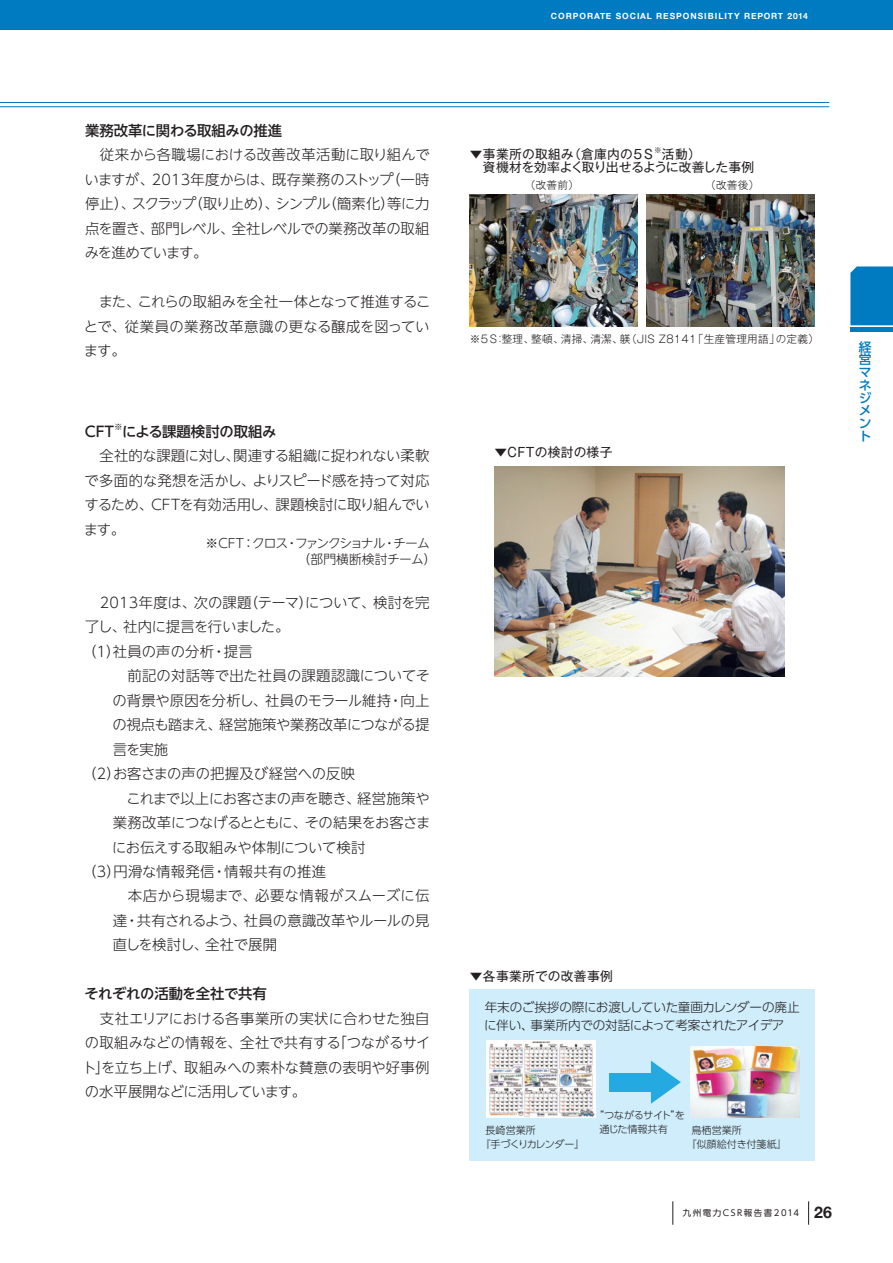
<style>
.page{position:relative;width:893px;height:1263px;background:#fff}
.page>*{position:absolute;margin:0;border:0;box-sizing:border-box;transform-origin:0 0}
.t1{font:300 14.4px/24.5px "UD Shin Go NT Pro";letter-spacing:-.01em;color:#231f20}
.t2{font:300 14.4px "UD Shin Go NT Pro";letter-spacing:-.03em;color:#231f20}
.t3{font:300 14.4px "UD Shin Go NT Pro";letter-spacing:-.04em;color:#231f20}
.t4{font:300 14.4px "UD Shin Go NT Pro";letter-spacing:.01em;color:#231f20}
.t5{font:300 14.4px "UD Shin Go NT Pro";letter-spacing:.015em;color:#231f20}
.t6{font:300 14.4px "UD Shin Go NT Pro";letter-spacing:.02em;color:#231f20}
.t7{font:300 14.4px "UD Shin Go NT Pro";letter-spacing:-.045em;color:#231f20}
.t8{font:500 14.4px "UD Shin Go NT Pro";letter-spacing:-.01em;color:#231f20}
.t9{font:12.75px "Gothic MB101 Pro";letter-spacing:.015em;color:#231f20}
.t10{font:300 12.75px/15.9px "UD Shin Go NT Pro";letter-spacing:-.07em;color:#231f20}
.t11{font:12.75px "Gothic MB101 Pro";letter-spacing:-.03em;color:#231f20}
.t12{font:500 12.75px/12.8px "UD Shin Go Pro";color:#007ac0;text-align:justify}
.t13{font:300 12.6px/18.1px "UD Shin Go Pro";letter-spacing:-.03em;color:#231f20}
.t14{font:300 10.65px "Gothic MB101 Pro";letter-spacing:.025em;color:#231f20}
.t15{font:300 10.05px/14.1px "UD Shin Go Pro";letter-spacing:-.01em;color:#231f20}
.t16{font:700 8.55px "Helvetica Neue";letter-spacing:.12em;color:#fff}
.t17{font:8.55px "UD Shin Go Pro";letter-spacing:.18em;color:#231f20}
.t18{font:500 8.55px "UD Shin Go NT Pro";color:#231f20}
.t19{font:7.65px "Gothic MB101 Pro";color:#231f20}
.s1{font-weight:500}
.s2{font-family:"Helvetica Neue";font-weight:700;font-size:15.9px}
</style>
<div class="page">
<svg style="left:673px;top:1201px;width:1px;height:24px"></svg>
<svg style="left:808px;top:1201px;width:1px;height:24px"></svg>
<div style="left:0;top:0;width:893px;height:30px;background:#007ac0"></div>
<hr style="left:0;top:102px;width:829px;height:1px;background:#007ac0">
<hr style="left:0;top:106px;width:829px;height:1px;background:#007ac0">
<div style="left:850px;top:266px;width:43px;height:59px;background:#007ac0"></div>
<div style="left:850px;top:327px;width:43px;height:5px;background:#007ac0"></div>
<img style="left:494px;top:467px;width:290px;height:209px">
<div style="left:470px;top:989px;width:344px;height:172px;background:#cfedfb"></div>
<div style="left:609px;top:1073px;width:50px;height:18px;background:#24aae1"></div>
<svg style="left:651px;top:1060px;width:30px;height:44px"></svg>
<img style="left:487px;top:1041px;width:108px;height:77px">
<img style="left:690px;top:1047px;width:110px;height:70px">
<img style="left:470px;top:195px;width:168px;height:131px">
<img style="left:646px;top:195px;width:168px;height:131px">
<p class="t16" style="left:551px;top:11px;width:259px">CORPORATE SOCIAL RESPONSIBILITY REPORT 2014</p>
<p class="t1" style="left:85px;top:118px;width:347px"><span class="s1">業務改革に関わる取組みの推進<br></span>　従来から各職場における改善改革活動に取り組んでいますが、2013年度からは、既存業務のストップ（一時停止）、スクラップ（取り止め）、シンプル（簡素化）等に力点を置き、部門レベル、全社レベルでの業務改革の取組みを進めています。</p>
<p class="t1" style="left:84px;top:289px;width:348px;text-align:justify">　また、これらの取組みを全社一体となって推進することで、従業員の業務改革意識の更なる醸成を図っています。</p>
<p class="t18" style="left:114px;top:420px;width:10px">※</p>
<p class="t1" style="left:84px;top:443px;width:347px;text-align:justify">　全社的な課題に対し、関連する組織に捉われない柔軟で多面的な発想を活かし、よりスピード感を持って対応するため、ＣＦＴを有効活用し、課題検討に取り組んでいます。</p>
<p class="t10" style="left:298px;top:534px;width:140px;text-indent:-92px">※ＣＦＴ：クロス・ファンクショナル・チーム（部門横断検討チーム）</p>
<p class="t1" style="left:85px;top:590px;width:346px">　2013年度は、次の課題（テーマ）について、検討を完</p>
<p class="t7" style="left:85px;top:615px;width:206px">了し、社内に提言を行いました。</p>
<p class="t1" style="left:82px;top:639px;width:172px">（１）社員の声の分析・提言</p>
<p class="t4" style="left:113px;top:664px;width:319px">　前記の対話等で出た社員の課題認識についてそ</p>
<p class="t1" style="left:112px;top:688px;width:319px">の背景や原因を分析し、社員のモラール維持・向上</p>
<p class="t2" style="left:112px;top:713px;width:319px">の視点も踏まえ、経営施策や業務改革につながる提</p>
<p class="t1" style="left:113px;top:736px;width:57px">言を実施</p>
<p class="t1" style="left:82px;top:761px;width:274px">（2）お客さまの声の把握及び経営への反映</p>
<p class="t3" style="left:113px;top:786px;width:319px">　これまで以上にお客さまの声を聴き、経営施策や</p>
<p class="t1" style="left:113px;top:810px;width:319px">業務改革につなげるとともに、その結果をお客さま</p>
<p class="t1" style="left:112px;top:834px;width:255px">にお伝えする取組みや体制について検討</p>
<p class="t6" style="left:82px;top:860px;width:245px">（3）円滑な情報発信・情報共有の推進</p>
<p class="t5" style="left:113px;top:884px;width:318px">　本店から現場まで、必要な情報がスムーズに伝</p>
<p class="t1" style="left:113px;top:908px;width:318px">達・共有されるよう、社員の意識改革やルールの見</p>
<p class="t1" style="left:113px;top:932px;width:166px">直しを検討し、全社で展開</p>
<p class="t1" style="left:82px;top:981px;width:350px"><span class="s1">それぞれの活動を全社で共有<br></span>　支社エリアにおける各事業所の実状に合わせた独自の取組みなどの情報を、全社で共有する「つながるサイト」を立ち上げ、取組みへの素朴な賛意の表明や好事例の水平展開などに活用しています。</p>
<p class="t8" style="left:83px;top:420px;width:195px">ＣＦＴによる課題検討の取組み</p>
<p class="t9" style="left:470px;top:143px;width:184px">▼事業所の取組み（倉庫内の５S</p>
<p class="t19" style="left:654px;top:144px;width:9px">※</p>
<p class="t11" style="left:470px;top:157px;width:286px">　資機材を効率よく取り出せるように改善した事例</p>
<p class="t14" style="left:525px;top:176px;width:56px">（改善前）</p>
<p class="t14" style="left:705px;top:176px;width:56px">（改善後）</p>
<p class="t14" style="left:470px;top:330px;width:351px">※５S：整理、整頓、清掃、清潔、躾（JIS Z8141「生産管理用語」の定義）</p>
<p class="t9" style="left:494px;top:442px;width:120px">▼ＣＦＴの検討の様子</p>
<p class="t12" style="left:859px;top:340px;width:14px">経営マネジメント</p>
<p class="t9" style="left:470px;top:966px;width:145px">▼各事業所での改善事例</p>
<p class="t13" style="left:484px;top:997px;width:317px">年末のご挨拶の際にお渡ししていた童画カレンダーの廃止に伴い、事業所内での対話によって考案されたアイデア</p>
<p class="t15" style="left:599px;top:1108px;width:87px;text-indent:-5px">“つながるサイト”を通じた情報共有</p>
<p class="t15" style="left:480px;top:1122px;width:106px;text-indent:5px">長崎営業所<br>『手づくりカレンダー』</p>
<p class="t15" style="left:686px;top:1122px;width:102px;text-indent:5px">鳥栖営業所<br>『似顔絵付き付箋紙』</p>
<p class="t17" style="left:683px;top:1206px;width:151px">九州電力CSR報告書2014 <span class="s2">26</span></p>
</div>
